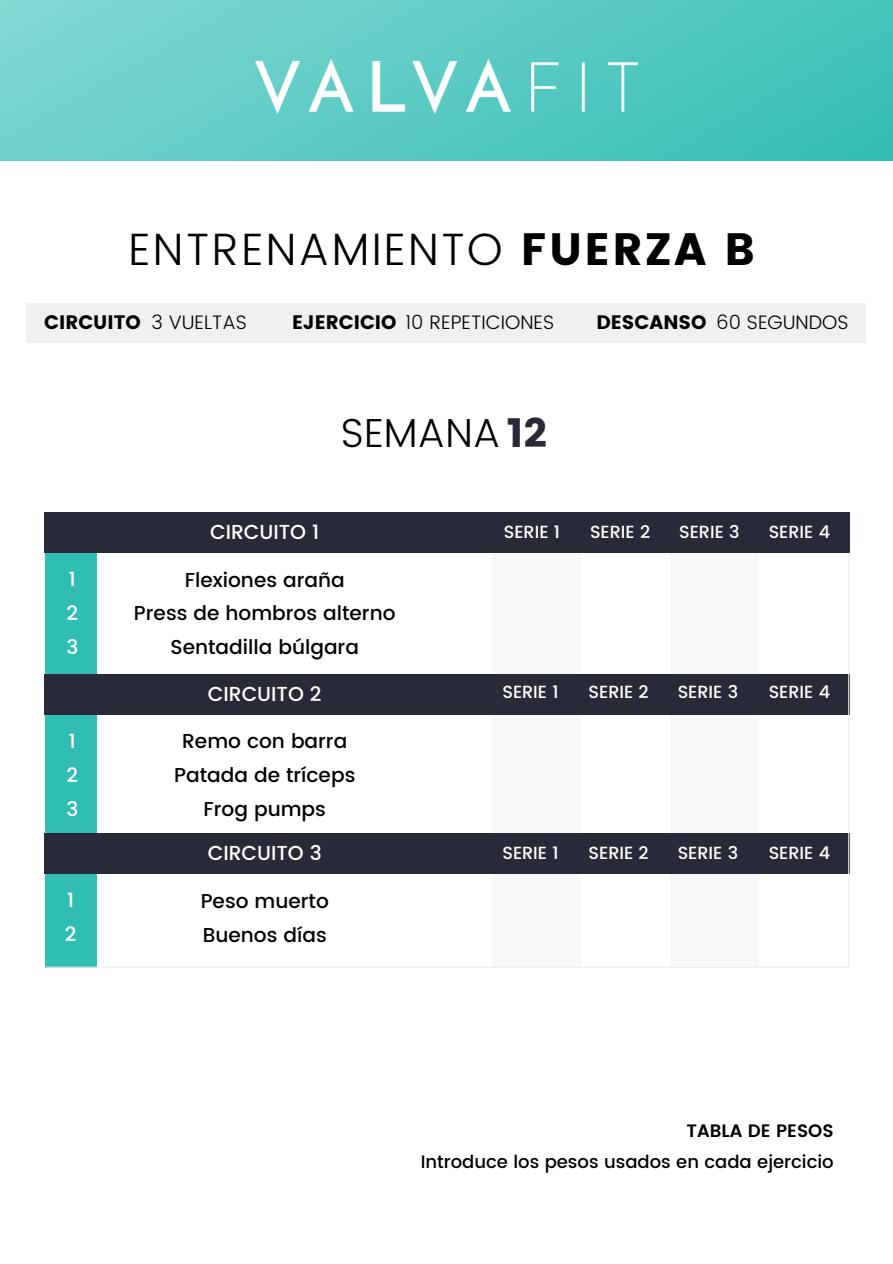
<style>
.page{position:relative;width:893px;height:1264px;background:#fff}
.page>*{position:absolute;margin:0;border:0;box-sizing:border-box;transform-origin:0 0}
.t1{font:300 45.3px "Poppins";letter-spacing:.05em;color:#000}
.t2{font:300 40.5px "Poppins";color:#000}
.t3{font:500 20.25px "Poppins";color:#fff}
.t4{font:500 20.1px/33.8px "Poppins";color:#000;text-align:center}
.t5{font:500 20.1px/33.9px "Poppins";color:#fff}
.t6{font:300 19.5px "Poppins";color:#000}
.t7{font:19.5px "Poppins";color:#000}
.t8{font:500 18px "Poppins";color:#000}
.t9{font:600 18px "Poppins";color:#000}
.t10{font:500 17.55px "Poppins";color:#fff}
.s1{font-weight:400}
.s2{font-weight:300}
.s3{font-weight:400;color:#282a37}
</style>
<div class="page">
<div style="left:1px;top:0;width:891px;height:161px;background:linear-gradient(to right,#7cd5d0,#3cc1b9)"></div>
<img style="left:115px;top:44px;width:662px;height:91px">
<div style="left:26px;top:303px;width:840px;height:40px;background:#f0f0f0"></div>
<div style="left:370px;top:512px;width:479px;height:41px;background:#282a37"></div>
<div style="left:45px;top:512px;width:446px;height:41px;background:#282a37"></div>
<div style="left:669px;top:553px;width:89px;height:415px;background:#f8f8f7"></div>
<div style="left:45px;top:553px;width:51px;height:415px;background:#30bdb4"></div>
<div style="left:491px;top:553px;width:89px;height:414px;background:#f8f8f7"></div>
<div style="left:45px;top:674px;width:446px;height:40px;background:#282a37"></div>
<div style="left:370px;top:674px;width:479px;height:40px;background:#282a37"></div>
<div style="left:45px;top:833px;width:446px;height:41px;background:#282a37"></div>
<div style="left:370px;top:833px;width:479px;height:41px;background:#282a37"></div>
<hr style="left:46px;top:966px;width:804px;height:1px;background:#edecf1">
<hr style="left:848px;top:553px;width:1px;height:414px;background:#edecf1">
<h1 class="t1" style="left:129px;top:222px;width:627px">ENTRENAMIENTO <span class="s1">FUERZA B</span></h1>
<p class="t7" style="left:44px;top:310px;width:204px">CIRCUITO <span class="s2">3 VUELTAS</span></p>
<p class="t6" style="left:292px;top:310px;width:264px"><span class="s1">EJERCICIO</span> 10 REPETICIONES</p>
<p class="t6" style="left:596px;top:310px;width:253px"><span class="s1">DESCANSO</span> 60 SEGUNDOS</p>
<p class="t5" style="left:66px;top:562px;width:13px">1<br>2<br>3</p>
<p class="t5" style="left:66px;top:724px;width:13px">1<br>2<br>3</p>
<p class="t5" style="left:65px;top:883px;width:13px">1<br>2</p>
<h2 class="t2" style="left:341px;top:409px;width:207px">SEMANA <span class="s3">12</span></h2>
<p class="t3" style="left:210px;top:520px;width:111px">CIRCUITO 1</p>
<p class="t10" style="left:504px;top:521px;width:58px">SERIE 1</p>
<p class="t10" style="left:590px;top:521px;width:62px">SERIE 2</p>
<p class="t10" style="left:679px;top:521px;width:62px">SERIE 3</p>
<p class="t4" style="left:134px;top:562px;width:263px">Flexiones araña<br>Press de hombros alterno<br>Sentadilla búlgara</p>
<p class="t3" style="left:208px;top:681px;width:115px">CIRCUITO 2</p>
<p class="t4" style="left:174px;top:724px;width:183px">Remo con barra<br>Patada de tríceps<br>Frog pumps</p>
<p class="t3" style="left:208px;top:841px;width:115px">CIRCUITO 3</p>
<p class="t4" style="left:201px;top:884px;width:130px;text-align:left">Peso muerto<br>Buenos días</p>
<p class="t10" style="left:502px;top:681px;width:58px">SERIE 1</p>
<p class="t10" style="left:588px;top:681px;width:62px">SERIE 2</p>
<p class="t10" style="left:677px;top:681px;width:62px">SERIE 3</p>
<p class="t10" style="left:502px;top:842px;width:58px">SERIE 1</p>
<p class="t10" style="left:588px;top:842px;width:62px">SERIE 2</p>
<p class="t10" style="left:677px;top:842px;width:62px">SERIE 3</p>
<p class="t10" style="left:768px;top:521px;width:63px">SERIE 4</p>
<p class="t10" style="left:768px;top:681px;width:63px">SERIE 4</p>
<p class="t10" style="left:768px;top:842px;width:63px">SERIE 4</p>
<p class="t9" style="left:686px;top:1120px;width:148px">TABLA DE PESOS</p>
<p class="t8" style="left:420px;top:1150px;width:414px">Introduce los pesos usados en cada ejercicio</p>
</div>
